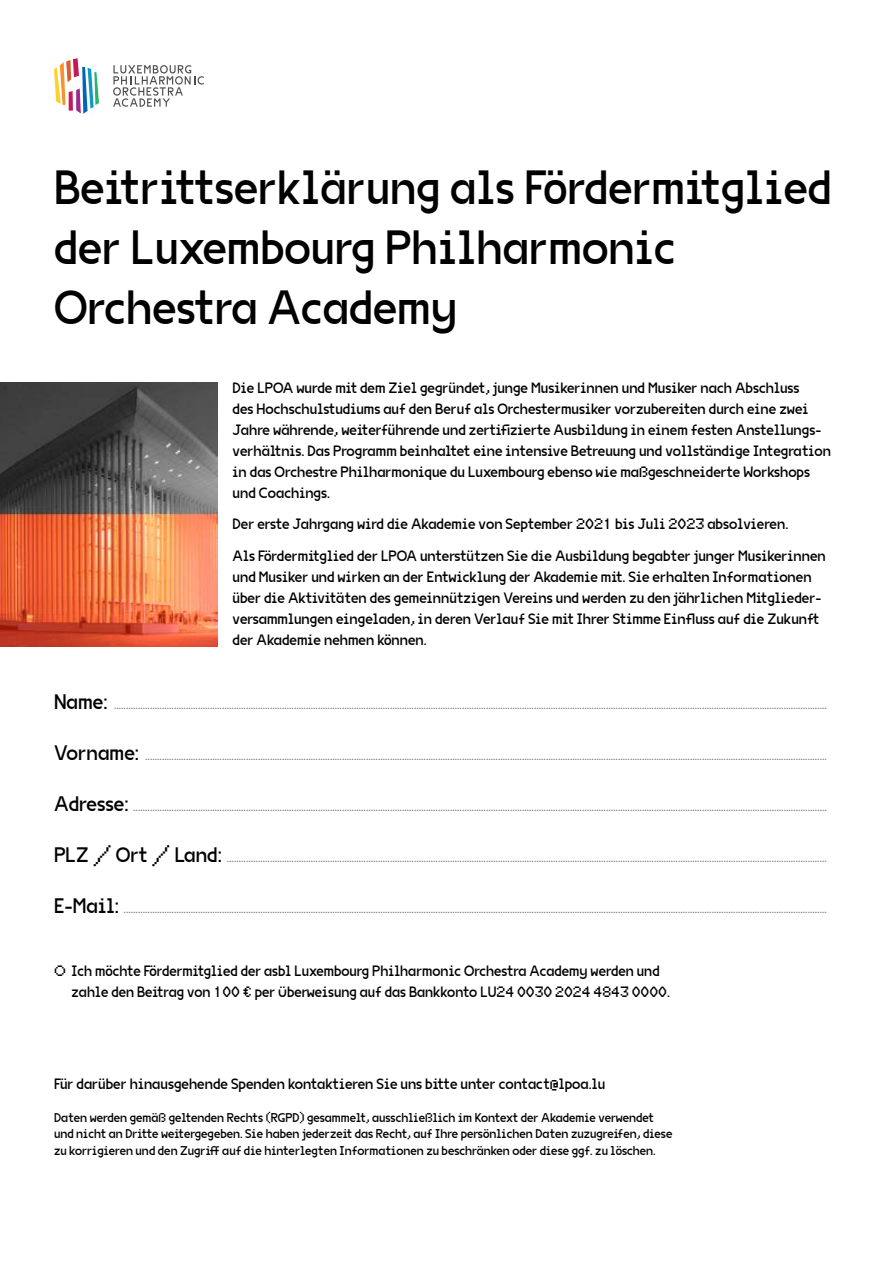
<style>
.page{position:relative;width:893px;height:1263px;background:#fff}
.page>*{position:absolute;margin:0;border:0;box-sizing:border-box;transform-origin:0 0}
.t1{font:48px/60px "VG5000";color:#000}
.t2{font:15px/21px "VG5000";color:#000}
.t3{font:12.75px/16.5px "VG5000";color:#000}
.t4{font:12px "VG5000";color:#808285}
.s1{font-size:21px;color:#000}
</style>
<div class="page">
<svg style="left:54px;top:58px;width:45px;height:56px"></svg>
<svg style="left:113px;top:65px;width:91px;height:42px"></svg>
<img style="left:0;top:382px;width:218px;height:264px">
<h1 class="t1" style="left:54px;top:157px;width:779px">Beitrittserklärung als Fördermitglied der Luxembourg Philharmonic<br>Orchestra Academy</h1>
<p class="t2" style="left:233px;top:377px;width:600px">Die LPOA wurde mit dem Ziel gegründet, junge Musikerinnen und Musiker nach Abschluss<br>des Hochschulstudiums auf den Beruf als Orchestermusiker vorzubereiten durch eine zwei Jahre währende, weiterführende und zertifizierte Ausbildung in einem festen Anstellungs&shy;verhältnis. Das Programm beinhaltet eine intensive Betreuung und vollständige Integration in das Orchestre Philharmonique du Luxembourg ebenso wie maßgeschneiderte Workshops und Coachings.</p>
<p class="t2" style="left:233px;top:508px;width:595px;line-height:31.5px">Der erste Jahrgang wird die Akademie von September 2021 bis Juli 2023 absolvieren.<br>Als Fördermitglied der LPOA unterstützen Sie die Ausbildung begabter junger Musikerinnen</p>
<p class="t2" style="left:233px;top:566px;width:590px">und Musiker und wirken an der Entwicklung der Akademie mit. Sie erhalten Informationen über die Aktivitäten des gemeinnützigen Vereins und werden zu den jährlichen Mitglieder&shy;versammlungen eingeladen, in deren Verlauf Sie mit Ihrer Stimme Einfluss auf die Zukunft der Akademie nehmen können.</p>
<p class="t4" style="left:54px;top:698px;width:774px"><span class="s1">Name:</span> .........................................................................................................................................................................................................................................................................................................</p>
<p class="t4" style="left:54px;top:749px;width:774px"><span class="s1">Vorname:</span> ............................................................................................................................................................................................................................................................................................</p>
<p class="t4" style="left:54px;top:800px;width:774px"><span class="s1">Adresse:</span> .................................................................................................................................................................................................................................................................................................</p>
<p class="t4" style="left:54px;top:851px;width:774px"><span class="s1">PLZ / Ort / Land:</span> ..........................................................................................................................................................................................................................................................</p>
<p class="t4" style="left:54px;top:902px;width:774px"><span class="s1">E-Mail:</span> .....................................................................................................................................................................................................................................................................................................</p>
<p class="t2" style="left:72px;top:961px;width:600px">Ich möchte Fördermitglied der asbl Luxembourg Philharmonic Orchestra Academy werden und zahle den Beitrag von 100 € per Überweisung auf das Bankkonto LU24 0030 2024 4843 0000.</p>
<p class="t2" style="left:54px;top:1073px;width:553px">Für darüber hinausgehende Spenden kontaktieren Sie uns bitte unter contact@lpoa.lu</p>
<p class="t3" style="left:54px;top:1109px;width:620px">Daten werden gemäß geltenden Rechts (RGPD) gesammelt, ausschließlich im Kontext der Akademie verwendet und nicht an Dritte weitergegeben. Sie haben jederzeit das Recht, auf Ihre persönlichen Daten zuzugreifen, diese zu korrigieren und den Zugriff auf die hinterlegten Informationen zu beschränken oder diese ggf. zu löschen.</p>
</div>
